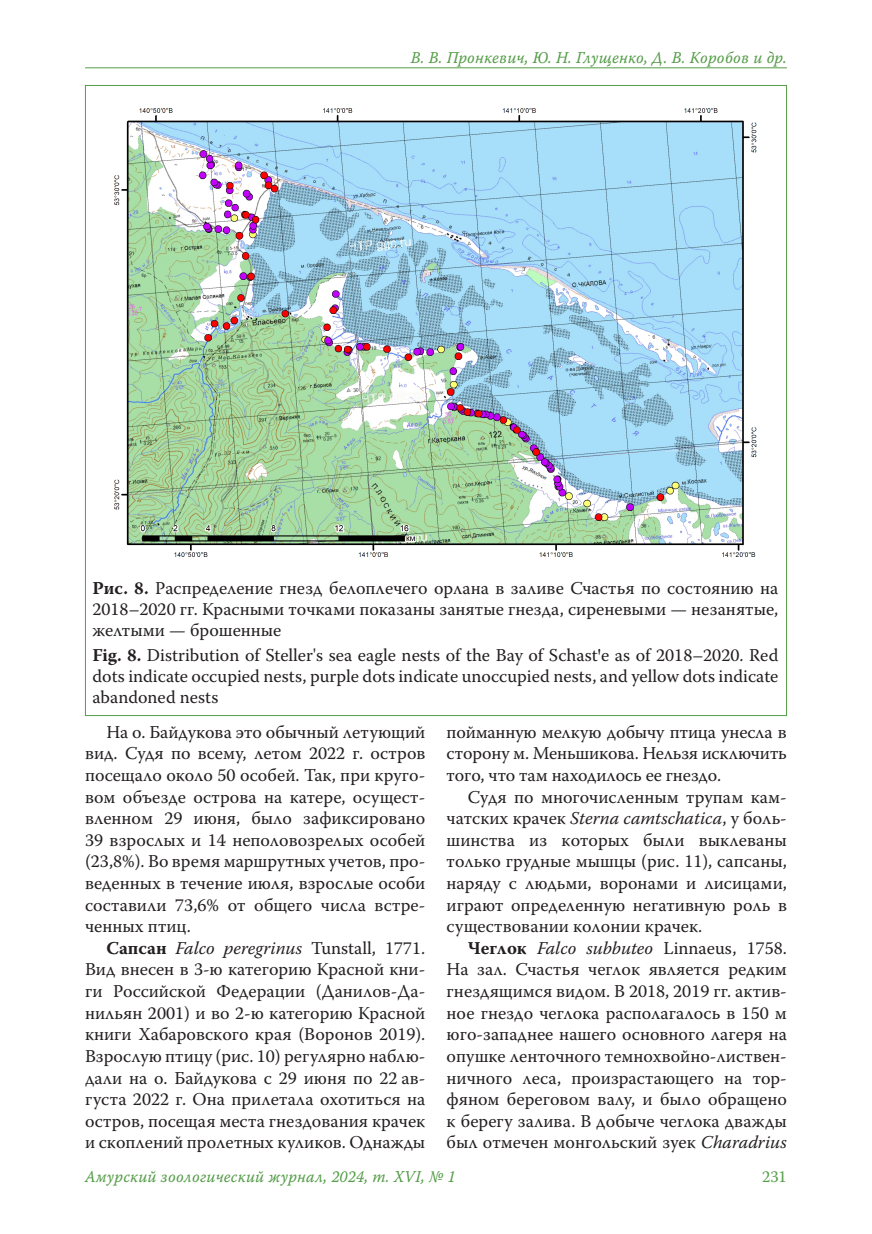
<style>
.page{position:relative;width:872px;height:1234px;background:#fff}
.page>*{position:absolute;margin:0;border:0;box-sizing:border-box;transform-origin:0 0}
.t1{font:18px/21.6px "Warnock Pro";color:#231f20;text-align:justify}
.colon_left{font:16.5px "Warnock Pro It Capt";letter-spacing:.01em;color:#559d49;scale:.95 1}
.t2{font:16.5px "Warnock Pro";color:#559d49}
.s1{font-weight:700}
.s2{font-family:"Times New Roman"}
.s3{font-style:italic}
</style>
<div class="page">
<img style="left:114px;top:108px;width:643px;height:449px">
<hr style="left:85px;top:67px;width:702px;height:1px;background:#559d49">
<p class="colon_left" style="left:411px;top:48px;width:397px">В. В. Пронкевич, Ю. Н. Глущенко, Д. В. Коробов и др.</p>
<p class="t1" style="left:92px;top:577px;width:687px;line-height:21px"><span class="s1">Рис. 8.</span> Распределение гнезд белоплечего орлана в заливе Счастья по состоянию на 2018–2020 гг. Красными точками показаны занятые гнезда, сиреневыми — незанятые, желтыми — брошенные</p>
<p class="t1" style="left:92px;top:644px;width:687px;line-height:21px"><span class="s1">Fig. 8.</span> Distribution of Steller's sea eagle nests of the Bay of Schast<span class="s2">ꞌ</span>е as of 2018–2020. Red dots indicate occupied nests, purple dots indicate unoccupied nests, and yellow dots indicate abandoned nests</p>
<p class="t1" style="left:85px;top:720px;width:342px;text-indent:21px">На о. Байдукова это обычный летующий вид. Судя по всему, летом 2022 г. остров посещало около 50 особей. Так, при круго&shy;вом объезде острова на катере, осущест&shy;вленном 29 июня, было зафиксировано 39 взрослых и 14 неполовозрелых особей (23,8%). Во время маршрутных учетов, про&shy;веденных в течение июля, взрослые особи составили 73,6% от общего числа встре&shy;ченных птиц.</p>
<p class="t1" style="left:85px;top:936px;width:342px;text-indent:21px"><span class="s1">Сапсан</span> <span class="s3">Falco peregrinus</span> Tunstall, 1771.<br>Вид внесен в 3-ю категорию Красной кни&shy;ги Российской Федерации (Данилов-Да&shy;нильян 2001) и во 2-ю категорию Красной книги Хабаровского края (Воронов 2019).<br>Взрослую птицу (рис. 10) регулярно наблю&shy;дали на о. Байдукова с 29 июня по 22 ав&shy;густа 2022 г. Она прилетала охотиться на остров, посещая места гнездования крачек и скоплений пролетных куликов. Однажды</p>
<p class="t1" style="left:446px;top:720px;width:342px">пойманную мелкую добычу птица унесла в сторону м. Меньшикова. Нельзя исключить того, что там находилось ее гнездо.</p>
<p class="t1" style="left:446px;top:785px;width:342px;text-indent:21px">Судя по многочисленным трупам кам&shy;чатских крачек <span class="s3">Sterna camtschatica</span>, у боль&shy;шинства из которых были выклеваны только грудные мышцы (рис. 11), сапсаны, наряду с людьми, воронами и лисицами, играют определенную негативную роль в существовании колонии крачек.</p>
<p class="t1" style="left:446px;top:936px;width:342px;text-indent:21px"><span class="s1">Чеглок</span> <span class="s3">Falco subbuteo</span> Linnaeus, 1758.<br>На зал. Счастья чеглок является редким гнездящимся видом. В 2018, 2019 гг. актив&shy;ное гнездо чеглока располагалось в 150 м юго-западнее нашего основного лагеря на опушке ленточного темнохвойно-листвен&shy;ничного леса, произрастающего на тор&shy;фяном береговом валу, и было обращено к берегу залива. В добыче чеглока дважды был отмечен монгольский зуек <span class="s3">Charadrius</span></p>
<p class="colon_left" style="left:85px;top:1166px;width:392px">Амурский зоологический журнал, 2024, т. XVI, № 1</p>
<p class="t2" style="left:762px;top:1166px;width:26px">231</p>
</div>
